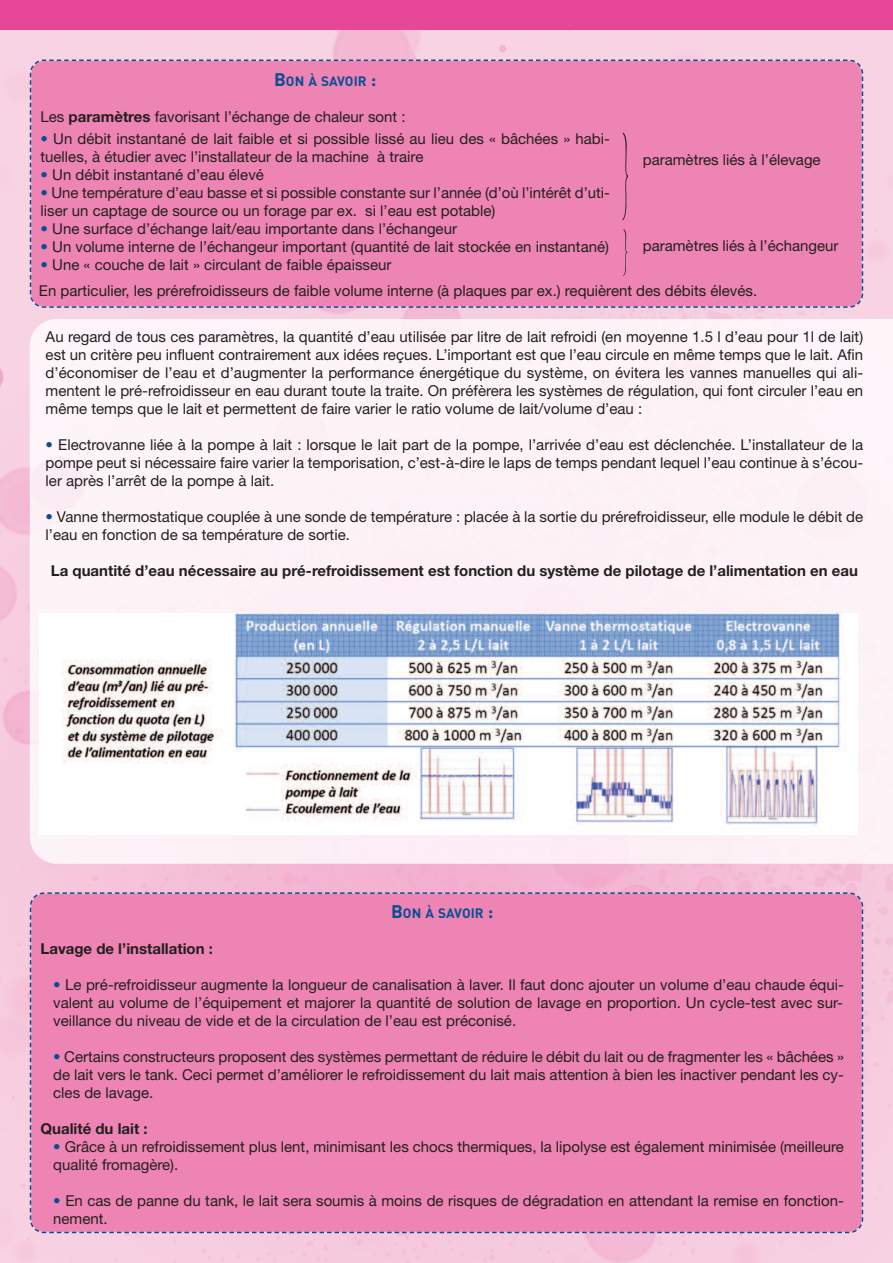
<style>
.page{position:relative;width:893px;height:1263px;background:#fff}
.page>*{position:absolute;margin:0;border:0;box-sizing:border-box;transform-origin:0 0}
.t1{font:15px/18px "Helvetica Neue";color:#231f20}
.t2{font:700 15px "Helvetica Neue";color:#231f20}
.t3{font:700 13.5px "DIN";color:#094e94}
.s1{font-size:18px}
.s2{font-weight:700}
.s3{color:#094e94}
</style>
<div class="page">
<div style="left:30px;top:319px;width:863px;height:545px;background:#fdf3f7"></div>
<div style="left:0;top:0;width:893px;height:30px;background:#e64797"></div>
<div style="left:29px;top:59px;width:835px;height:250px;background:#ed84b3"></div>
<svg style="left:40px;top:305px;width:8px;height:4px"></svg>
<div style="left:29px;top:892px;width:835px;height:342px;background:#ed84b3"></div>
<svg style="left:40px;top:1230px;width:8px;height:4px"></svg>
<svg style="left:623px;top:229px;width:4px;height:47px"></svg>
<svg style="left:622px;top:133px;width:6px;height:88px"></svg>
<div style="left:40px;top:614px;width:818px;height:221px;background:#fff"></div>
<img style="left:62px;top:614px;width:784px;height:211px">
<p class="t3" style="left:274px;top:73px;width:104px"><span class="s1">B</span>ON À SAVOIR <span class="s1">:</span></p>
<p class="t1" style="left:41px;top:107px;width:367px">Les <span class="s2">paramètres</span> favorisant l’échange de chaleur sont :</p>
<p class="t1" style="left:41px;top:129px;width:571px"><span class="s3">•</span> Un débit instantané de lait faible et si possible lissé au lieu des « bâchées » habi&shy;tuelles, à étudier avec l’installateur de la machine à traire</p>
<p class="t1" style="left:41px;top:165px;width:225px"><span class="s3">•</span> Un débit instantané d’eau élevé</p>
<p class="t1" style="left:41px;top:183px;width:571px"><span class="s3">•</span> Une température d’eau basse et si possible constante sur l’année (d’où l’intérêt d’uti&shy;liser un captage de source ou un forage par ex. si l’eau est potable)</p>
<p class="t1" style="left:41px;top:219px;width:418px"><span class="s3">•</span> Une surface d’échange lait/eau importante dans l’échangeur</p>
<p class="t1" style="left:41px;top:237px;width:570px"><span class="s3">•</span> Un volume interne de l’échangeur important (quantité de lait stockée en instantané)</p>
<p class="t1" style="left:41px;top:255px;width:352px"><span class="s3">•</span> Une « couche de lait » circulant de faible épaisseur</p>
<p class="t1" style="left:643px;top:151px;width:179px">paramètres liés à l’élevage</p>
<p class="t1" style="left:643px;top:237px;width:197px">paramètres liés à l’échangeur</p>
<p class="t1" style="left:39px;top:281px;width:720px">En particulier, les prérefroidisseurs de faible volume interne (à plaques par ex.) requièrent des débits élevés.</p>
<p class="t1" style="left:46px;top:327px;width:819px;text-align:justify">Au regard de tous ces paramètres, la quantité d’eau utilisée par litre de lait refroidi (en moyenne 1.5 l d’eau pour 1l de lait) est un critère peu influent contrairement aux idées reçues. L’important est que l’eau circule en même temps que le lait. Afin d’économiser de l’eau et d’augmenter la performance énergétique du système, on évitera les vannes manuelles qui ali&shy;mentent le pré-refroidisseur en eau durant toute la traite. On préfèrera les systèmes de régulation, qui font circuler l’eau en même temps que le lait et permettent de faire varier le ratio volume de lait/volume d’eau :</p>
<p class="t1" style="left:46px;top:435px;width:819px;text-align:justify"><span class="s3">•</span> Electrovanne liée à la pompe à lait : lorsque le lait part de la pompe, l’arrivée d’eau est déclenchée. L’installateur de la pompe peut si nécessaire faire varier la temporisation, c’est-à-dire le laps de temps pendant lequel l’eau continue à s’écou&shy;ler après l’arrêt de la pompe à lait.</p>
<p class="t1" style="left:46px;top:507px;width:819px"><span class="s3">•</span> Vanne thermostatique couplée à une sonde de température : placée à la sortie du prérefroidisseur, elle module le débit de l’eau en fonction de sa température de sortie.</p>
<p class="t2" style="left:51px;top:561px;width:809px">La quantité d’eau nécessaire au pré-refroidissement est fonction du système de pilotage de l’alimentation en eau</p>
<p class="t3" style="left:391px;top:906px;width:104px"><span class="s1">B</span>ON À SAVOIR <span class="s1">:</span></p>
<p class="t2" style="left:41px;top:940px;width:174px">Lavage de l’installation :</p>
<p class="t1" style="left:53px;top:975px;width:792px;text-align:justify"><span class="s3">•</span> Le pré-refroidisseur augmente la longueur de canalisation à laver. Il faut donc ajouter un volume d’eau chaude équi&shy;valent au volume de l’équipement et majorer la quantité de solution de lavage en proportion. Un cycle-test avec sur&shy;veillance du niveau de vide et de la circulation de l’eau est préconisé.</p>
<p class="t1" style="left:53px;top:1047px;width:792px;text-align:justify"><span class="s3">•</span> Certains constructeurs proposent des systèmes permettant de réduire le débit du lait ou de fragmenter les « bâchées » de lait vers le tank. Ceci permet d’améliorer le refroidissement du lait mais attention à bien les inactiver pendant les cy&shy;cles de lavage.</p>
<p class="t2" style="left:40px;top:1119px;width:109px">Qualité du lait :</p>
<p class="t1" style="left:53px;top:1137px;width:792px"><span class="s3">•</span> Grâce à un refroidissement plus lent, minimisant les chocs thermiques, la lipolyse est également minimisée (meilleure qualité fromagère).</p>
<p class="t1" style="left:53px;top:1191px;width:792px"><span class="s3">•</span> En cas de panne du tank, le lait sera soumis à moins de risques de dégradation en attendant la remise en fonction&shy;nement.</p>
</div>
